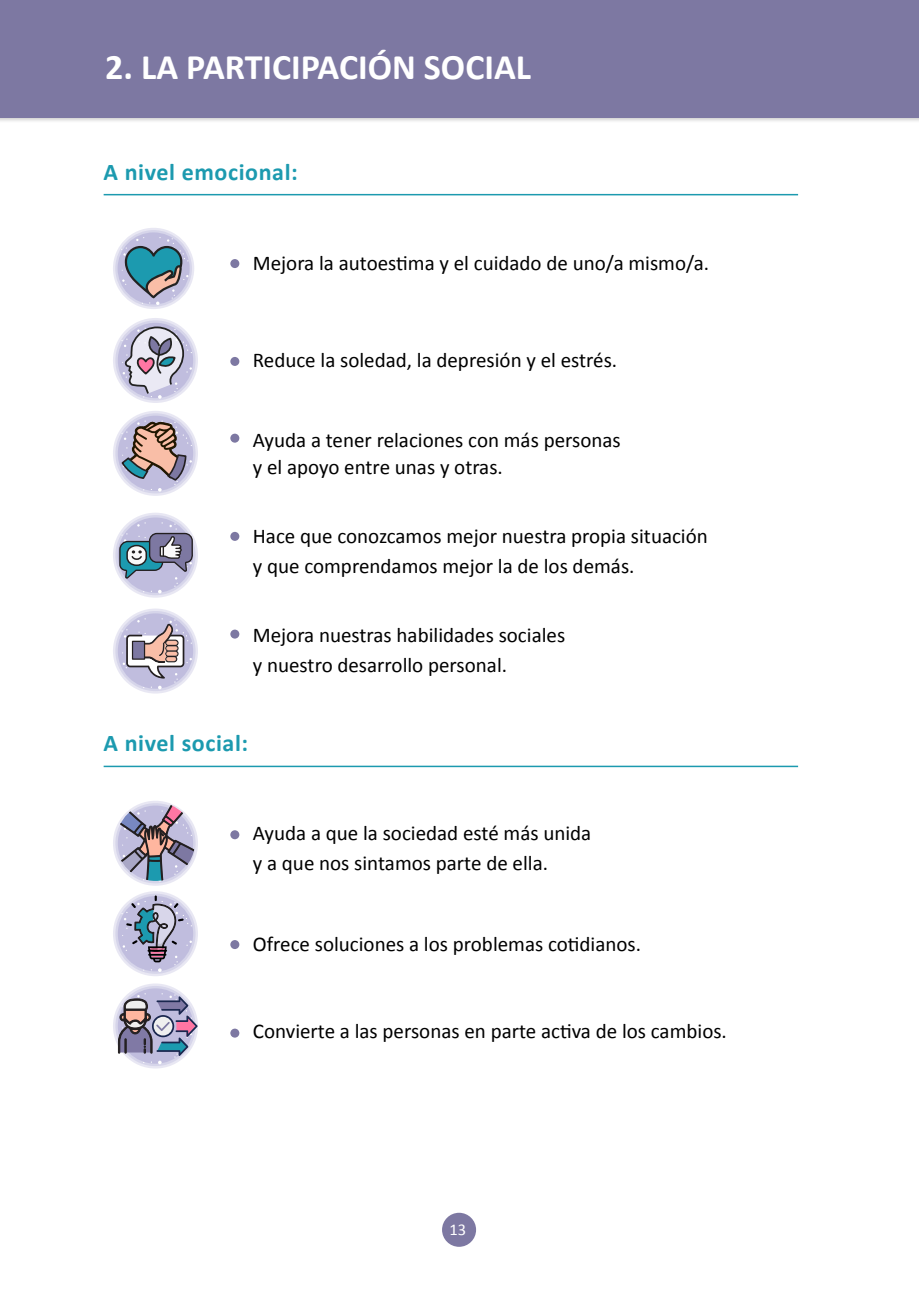
<style>
.page{position:relative;width:919px;height:1289px;background:#fff}
.page>*{position:absolute;margin:0;border:0;box-sizing:border-box;transform-origin:0 0}
.t1{font:700 36px "Calibri";color:#fff}
.t2{font:700 24px "Calibri";letter-spacing:.025em;color:#1c9aaf}
.t3{font:21px/30px "Calibri";color:#000}
.t4{font:16.5px "Calibri";color:#fff}
</style>
<div class="page">
<div style="left:442px;top:1212px;width:34px;height:34px;background:#7d78a2;border-radius:50%"></div>
<svg style="left:113px;top:512px;width:85px;height:85px"></svg>
<div style="left:115px;top:515px;width:80px;height:80px;background:#d6d5ea;border-radius:50%"></div>
<svg style="left:118px;top:517px;width:75px;height:76px"></svg>
<svg style="left:113px;top:608px;width:85px;height:85px"></svg>
<div style="left:115px;top:611px;width:80px;height:80px;background:#d6d5ea;border-radius:50%"></div>
<div style="left:118px;top:613px;width:75px;height:75px;background:#c0bdde;border-radius:50%"></div>
<svg style="left:113px;top:800px;width:85px;height:85px"></svg>
<hr style="left:104px;top:765px;width:694px;height:2px;background:#1c9aaf">
<div style="left:0;top:0;width:918px;height:118px;background:#7d78a2"></div>
<div style="left:230px;top:532px;width:9px;height:9px;background:#7d78a2;border-radius:50%"></div>
<div style="left:230px;top:629px;width:9px;height:9px;background:#7d78a2;border-radius:50%"></div>
<div style="left:230px;top:830px;width:9px;height:9px;background:#7d78a2;border-radius:50%"></div>
<div style="left:230px;top:940px;width:9px;height:9px;background:#7d78a2;border-radius:50%"></div>
<div style="left:230px;top:1028px;width:9px;height:9px;background:#7d78a2;border-radius:50%"></div>
<hr style="left:104px;top:194px;width:694px;height:1px;background:#1c9aaf">
<div style="left:113px;top:411px;width:85px;height:85px;background:#e8e7f3;border-radius:50%"></div>
<div style="left:115px;top:413px;width:80px;height:80px;background:#d6d5ea;border-radius:50%"></div>
<svg style="left:118px;top:415px;width:75px;height:76px"></svg>
<div style="left:113px;top:318px;width:85px;height:85px;background:#e8e7f3;border-radius:50%"></div>
<div style="left:115px;top:320px;width:80px;height:80px;background:#d6d5ea;border-radius:50%"></div>
<div style="left:118px;top:323px;width:75px;height:75px;background:#c0bdde;border-radius:50%"></div>
<div style="left:113px;top:228px;width:81px;height:81px;background:#e8e7f3;border-radius:50%"></div>
<div style="left:115px;top:230px;width:77px;height:77px;background:#d6d5ea;border-radius:50%"></div>
<svg style="left:118px;top:232px;width:72px;height:72px"></svg>
<div style="left:230px;top:259px;width:9px;height:9px;background:#7d78a2;border-radius:50%"></div>
<div style="left:230px;top:357px;width:9px;height:9px;background:#7d78a2;border-radius:50%"></div>
<div style="left:230px;top:433px;width:9px;height:9px;background:#7d78a2;border-radius:50%"></div>
<svg style="left:121px;top:237px;width:67px;height:68px"></svg>
<svg style="left:116px;top:802px;width:79px;height:79px;background:#aba7b9"></svg>
<svg style="left:118px;top:522px;width:75px;height:71px;background:#a0aac0"></svg>
<svg style="left:120px;top:420px;width:72px;height:71px"></svg>
<svg style="left:121px;top:326px;width:71px;height:73px"></svg>
<svg style="left:118px;top:895px;width:80px;height:169px"></svg>
<svg style="left:121px;top:618px;width:71px;height:71px"></svg>
<div style="left:166px;top:651px;width:11px;height:5px;background:#f9bea7;border-radius:2px"></div>
<svg style="left:166px;top:646px;width:11px;height:4px"></svg>
<div style="left:132px;top:640px;width:13px;height:19px;background:#7d78a2;border:1px solid #231f20"></div>
<h1 class="t1" style="left:105px;top:42px;width:427px">2. LA PARTICIPACIÓN SOCIAL</h1>
<p class="t2" style="left:104px;top:155px;width:196px">A nivel emocional:</p>
<p class="t3" style="left:253px;top:247px;width:458px">Mejora la autoestima y el cuidado de uno/a mismo/a.</p>
<p class="t3" style="left:253px;top:344px;width:366px">Reduce la soledad, la depresión y el estrés.</p>
<p class="t3" style="left:253px;top:425px;width:369px;line-height:27px">Ayuda a tener relaciones con más personas y el apoyo entre unas y otras.</p>
<p class="t3" style="left:253px;top:520px;width:456px">Hace que conozcamos mejor nuestra propia situación y que comprendamos mejor la de los demás.</p>
<p class="t3" style="left:253px;top:619px;width:314px">Mejora nuestras habilidades sociales y nuestro desarrollo personal.</p>
<p class="t2" style="left:104px;top:726px;width:146px">A nivel social:</p>
<p class="t3" style="left:253px;top:817px;width:340px">Ayuda a que la sociedad esté más unida y a que nos sintamos parte de ella.</p>
<p class="t3" style="left:253px;top:928px;width:390px">Ofrece soluciones a los problemas cotidianos.</p>
<p class="t3" style="left:253px;top:1015px;width:475px">Convierte a las personas en parte activa de los cambios.</p>
<p class="t4" style="left:449px;top:1219px;width:18px">13</p>
</div>
